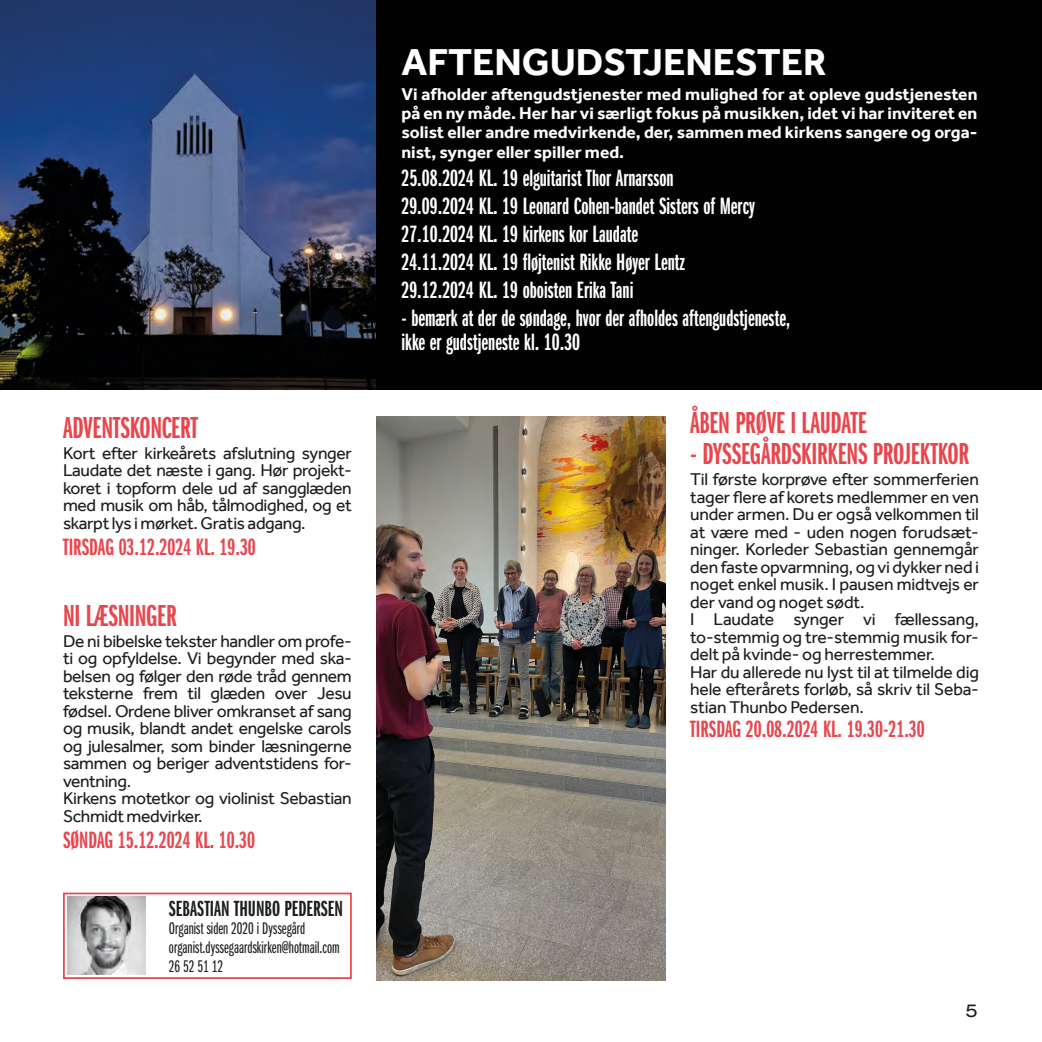
<style>
.page{position:relative;width:1042px;height:1042px;background:#fff}
.page>*{position:absolute;margin:0;border:0;box-sizing:border-box;transform-origin:0 0}
.t1{font:700 38.5px "Effra";color:#fff}
.t2{font:31.5px "Franklin Gothic URW Ext Com D Dem";letter-spacing:-.01em;color:#e9454d}
.t3{font:24.5px "Franklin Gothic URW Ext Com D Dem";color:#fff}
.t4{font:24.5px "Franklin Gothic URW Ext Com D Dem";color:#e9454d}
.t5{font:22.75px "Franklin Gothic URW Ext Com D Dem";color:#1d1d1b}
.t6{font:19.25px "Nimbus San Ext";color:#1d1d1b}
.t7{font:17.5px/17.5px "Effra";letter-spacing:-.02em;color:#1d1d1b;text-align:justify}
.t8{font:700 17.5px/19.2px "Effra";color:#fff;text-align:justify}
.t9{font:17.5px/19.2px "Franklin Gothic URW Ext Com D Boo";color:#1d1d1b}
</style>
<div class="page">
<img style="left:0;top:0;width:377px;height:390px">
<div style="left:377px;top:0;width:665px;height:390px;background:#020203"></div>
<div style="left:63px;top:892px;width:289px;height:87px;border:2px solid #e9454d"></div>
<img style="left:67px;top:896px;width:78px;height:78px">
<img style="left:377px;top:417px;width:288px;height:563px">
<p class="t2" style="left:63px;top:410px;width:136px">ADVENTSKONCERT</p>
<p class="t7" style="left:63px;top:444px;width:290px">Kort efter kirkeårets afslutning synger Laudate det næste i gang. Hør projekt&shy;koret i topform dele ud af sangglæden med musik om håb, tålmodighed, og et skarpt lys i mørket. Gratis adgang.</p>
<p class="t4" style="left:63px;top:534px;width:194px">TIRSDAG 03.12.2024 KL. 19.30</p>
<p class="t2" style="left:63px;top:598px;width:115px">NI LÆSNINGER</p>
<p class="t7" style="left:63px;top:632px;width:290px">De ni bibelske tekster handler om profe&shy;ti og opfyldelse. Vi begynder med ska&shy;belsen og følger den røde tråd gennem teksterne frem til glæden over Jesu fødsel. Ordene bliver omkranset af sang og musik, blandt andet engelske carols og julesalmer, som binder læsningerne sammen og beriger adventstidens for&shy;ventning.</p>
<p class="t7" style="left:63px;top:789px;width:290px">Kirkens motetkor og violinist Sebastian<br>Schmidt medvirker.</p>
<p class="t4" style="left:63px;top:827px;width:194px">SØNDAG 15.12.2024 KL. 10.30</p>
<p class="t5" style="left:169px;top:896px;width:176px">SEBASTIAN THUNBO PEDERSEN</p>
<p class="t9" style="left:169px;top:919px;width:138px">Organist siden 2020 i Dyssegård</p>
<p class="t9" style="left:169px;top:938px;width:172px">organist.dyssegaardskirken@hotmail.com<br>26 52 51 12</p>
<p class="t1" style="left:401px;top:39px;width:427px">AFTENGUDSTJENESTER</p>
<p class="t8" style="left:401px;top:84px;width:577px">Vi afholder aftengudstjenester med mulighed for at opleve gudstjenesten på en ny måde. Her har vi særligt fokus på musikken, idet vi har inviteret en solist eller andre medvirkende, der, sammen med kirkens sangere og orga&shy;nist, synger eller spiller med.</p>
<p class="t3" style="left:401px;top:164px;width:274px">25.08.2024 KL. 19 elguitarist Thor Arnarsson</p>
<p class="t3" style="left:401px;top:192px;width:355px">29.09.2024 KL. 19 Leonard Cohen-bandet Sisters of Mercy</p>
<p class="t3" style="left:401px;top:220px;width:238px">27.10.2024 KL. 19 kirkens kor Laudate</p>
<p class="t3" style="left:401px;top:248px;width:285px">24.11.2024 KL. 19 fløjtenist Rikke Høyer Lentz</p>
<p class="t3" style="left:401px;top:276px;width:234px">29.12.2024 KL. 19 oboisten Erika Tani</p>
<p class="t3" style="left:401px;top:304px;width:391px">- bemærk at der de søndage, hvor der afholdes aftengudstjeneste,</p>
<p class="t3" style="left:401px;top:329px;width:180px">ikke er gudstjeneste kl. 10.30</p>
<p class="t2" style="left:690px;top:405px;width:178px">ÅBEN PRØVE I LAUDATE</p>
<p class="t2" style="left:690px;top:437px;width:280px">- DYSSEGÅRDSKIRKENS PROJEKTKOR</p>
<p class="t7" style="left:690px;top:470px;width:290px">Til første korprøve efter sommerferien tager flere af korets medlemmer en ven under armen. Du er også velkommen til at være med - uden nogen forudsæt&shy;ninger. Korleder Sebastian gennemgår den faste opvarmning, og vi dykker ned i noget enkel musik. I pausen midtvejs er der vand og noget sødt.</p>
<p class="t7" style="left:690px;top:610px;width:290px">I Laudate synger vi fællessang, to-stemmig og tre-stemmig musik for&shy;delt på kvinde- og herrestemmer.</p>
<p class="t7" style="left:690px;top:663px;width:290px">Har du allerede nu lyst til at tilmelde dig hele efterårets forløb, så skriv til Seba&shy;stian Thunbo Pedersen.</p>
<p class="t4" style="left:690px;top:716px;width:236px">TIRSDAG 20.08.2024 KL. 19.30-21.30</p>
<p class="t6" style="left:965px;top:997px;width:14px">5</p>
</div>
